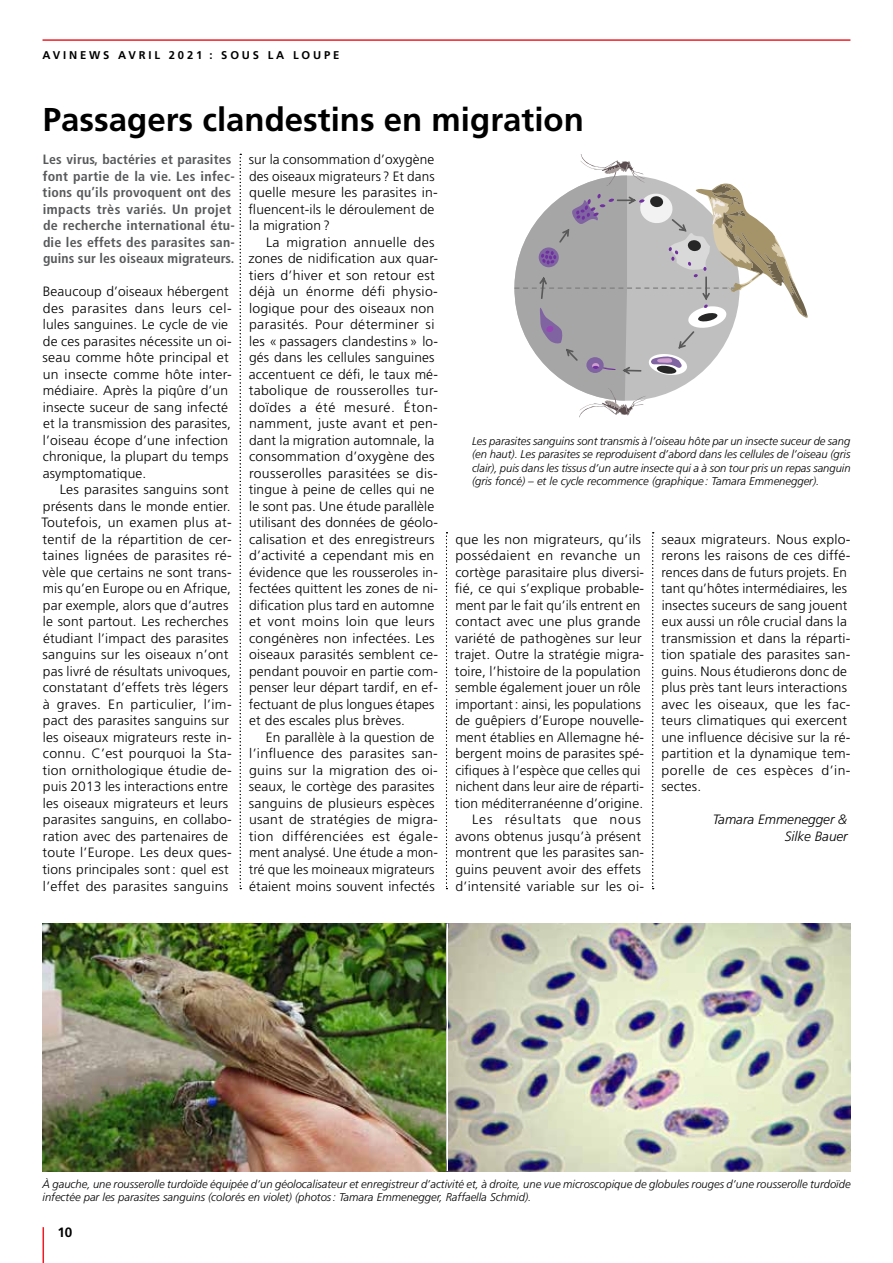
<style>
.page{position:relative;width:893px;height:1263px;background:#fff}
.page>*{position:absolute;margin:0;border:0;box-sizing:border-box;transform-origin:0 0}
.t1{font:700 33px "Frutiger";color:#000}
.t2{font:300 13.5px/16.5px "Frutiger";letter-spacing:.01em;color:#000;scale:1.04 1}
.t3{font:300 13.5px/16.5px "Frutiger";letter-spacing:.01em;color:#000}
.t4{font:700 condensed 13.5px/16.5px "Frutiger";letter-spacing:.01em;color:#58595b}
.t5{font:italic 300 13.5px/16.5px "Frutiger";color:#000;text-align:right}
.t6{font:700 13.5px "Frutiger";color:#000}
.t7{font:italic 300 11.25px/13.5px "Frutiger";color:#000;text-align:justify}
.t8{font:700 11.25px "Frutiger";letter-spacing:.25em;color:#000}
</style>
<div class="page">
<hr style="left:43px;top:1227px;width:1px;height:36px;background:#ed1d24">
<hr style="left:43px;top:39px;width:807px;height:2px;background:#ed1d24">
<svg style="left:514px;top:154px;width:294px;height:263px"></svg>
<img style="left:43px;top:923px;width:807px;height:248px">
<hr style="left:446px;top:923px;width:2px;height:248px;background:#fff">
<svg style="left:240px;top:154px;width:1px;height:735px"></svg>
<svg style="left:446px;top:532px;width:1px;height:357px"></svg>
<svg style="left:652px;top:532px;width:2px;height:357px"></svg>
<p class="t8" style="left:43px;top:49px;width:298px">AVINEWS AVRIL 2021 : SOUS LA LOUPE</p>
<h1 class="t1" style="left:43px;top:101px;width:542px">Passagers clandestins en migration</h1>
<p class="t4" style="left:43px;top:151px;width:194px">Les virus, bactéries et parasites font partie de la vie. Les infec&shy;tions qu’ils provoquent ont des impacts très variés. Un projet de recherche international étu&shy;die les effets des parasites san&shy;guins sur les oiseaux migrateurs.</p>
<p class="t3" style="left:43px;top:283px;width:191px">Beaucoup d’oiseaux hébergent des parasites dans leurs cel&shy;lules sanguines. Le cycle de vie de ces parasites nécessite un oi&shy;seau comme hôte principal et un insecte comme hôte inter&shy;médiaire. Après la piqûre d’un insecte suceur de sang infecté et la transmission des parasites, l’oiseau écope d’une infection chronique, la plupart du temps asymptomatique.</p>
<p class="t2" style="left:41px;top:481px;width:185px;text-indent:18px">Les parasites sanguins sont présents dans le monde entier.<br>Toutefois, un examen plus at&shy;tentif de la répartition de cer&shy;taines lignées de parasites ré&shy;vèle que certains ne sont trans&shy;mis qu’en Europe ou en Afrique, par exemple, alors que d’autres le sont partout. Les recherches étudiant l’impact des parasites sanguins sur les oiseaux n’ont pas livré de résultats univoques, constatant d’effets très légers à graves. En particulier, l’im&shy;pact des parasites sanguins sur les oiseaux migrateurs reste in&shy;connu. C’est pourquoi la Sta&shy;tion ornithologique étudie de&shy;puis 2013 les interactions entre les oiseaux migrateurs et leurs parasites sanguins, en collabo&shy;ration avec des partenaires de toute l’Europe. Les deux ques&shy;tions principales sont: quel est l’effet des parasites sanguins</p>
<p class="t3" style="left:249px;top:151px;width:191px">sur la consommation d’oxygène des oiseaux migrateurs ? Et dans quelle mesure les parasites in&shy;fluencent-ils le déroulement de la migration ?</p>
<p class="t2" style="left:248px;top:234px;width:184px;text-indent:18px">La migration annuelle des zones de nidification aux quar&shy;tiers d’hiver et son retour est déjà un énorme défi physio&shy;logique pour des oiseaux non parasités. Pour déterminer si les « passagers clandestins » lo&shy;gés dans les cellules sanguines accentuent ce défi, le taux mé&shy;tabolique de rousserolles tur&shy;doïdes a été mesuré. Éton&shy;namment, juste avant et pen&shy;dant la migration automnale, la consommation d’oxygène des rousserolles parasitées se dis&shy;tingue à peine de celles qui ne le sont pas. Une étude parallèle utilisant des données de géolo&shy;calisation et des enregistreurs d’activité a cependant mis en évidence que les rousseroles in&shy;fectées quittent les zones de ni&shy;dification plus tard en automne et vont moins loin que leurs congénères non infectées. Les oiseaux parasités semblent ce&shy;pendant pouvoir en partie com&shy;penser leur départ tardif, en ef&shy;fectuant de plus longues étapes et des escales plus brèves.</p>
<p class="t3" style="left:249px;top:729px;width:191px;text-indent:17px">En parallèle à la question de l’influence des parasites san&shy;guins sur la migration des oi&shy;seaux, le cortège des parasites sanguins de plusieurs espèces usant de stratégies de migra&shy;tion différenciées est égale&shy;ment analysé. Une étude a mon&shy;tré que les moineaux migrateurs étaient moins souvent infectés</p>
<p class="t7" style="left:472px;top:434px;width:380px">Les parasites sanguins sont transmis à l’oiseau hôte par un insecte suceur de sang (en haut). Les parasites se reproduisent d’abord dans les cellules de l’oiseau (gris clair), puis dans les tissus d’un autre insecte qui a à son tour pris un repas sanguin (gris foncé) – et le cycle recommence (graphique : Tamara Emmenegger).</p>
<p class="t2" style="left:455px;top:531px;width:184px;text-align:right">que les non migrateurs, qu’ils possédaient en revanche un cortège parasitaire plus diversi&shy;fié, ce qui s’explique probable&shy;ment par le fait qu’ils entrent en contact avec une plus grande variété de pathogènes sur leur trajet. Outre la stratégie migra&shy;toire, l’histoire de la population semble également jouer un rôle important: ainsi, les populations de guêpiers d’Europe nouvelle&shy;ment établies en Allemagne hé&shy;bergent moins de parasites spé&shy;cifiques à l’espèce que celles qui nichent dans leur aire de réparti&shy;tion méditerranéenne d’origine.<br>Les résultats que nous avons obtenus jusqu’à présent montrent que les parasites san&shy;guins peuvent avoir des effets d’intensité variable sur les oi-</p>
<p class="t2" style="left:661px;top:531px;width:183px">seaux migrateurs. Nous explo&shy;rerons les raisons de ces diffé&shy;rences dans de futurs projets. En tant qu’hôtes intermédiaires, les insectes suceurs de sang jouent eux aussi un rôle crucial dans la transmission et dans la réparti&shy;tion spatiale des parasites san&shy;guins. Nous étudierons donc de plus près tant leurs interactions avec les oiseaux, que les fac&shy;teurs climatiques qui exercent une influence décisive sur la ré&shy;partition et la dynamique tem&shy;porelle de ces espèces d’in&shy;sectes.</p>
<p class="t5" style="left:713px;top:811px;width:137px">Tamara Emmenegger &amp;<br>Silke Bauer</p>
<p class="t7" style="left:43px;top:1177px;width:810px">À gauche, une rousserolle turdoïde équipée d’un géolocalisateur et enregistreur d’activité et, à droite, une vue microscopique de globules rouges d’une rousserolle turdoïde infectée par les parasites sanguins (colorés en violet) (photos: Tamara Emmenegger, Raffaella Schmid).</p>
<p class="t6" style="left:57px;top:1224px;width:17px">10</p>
</div>
